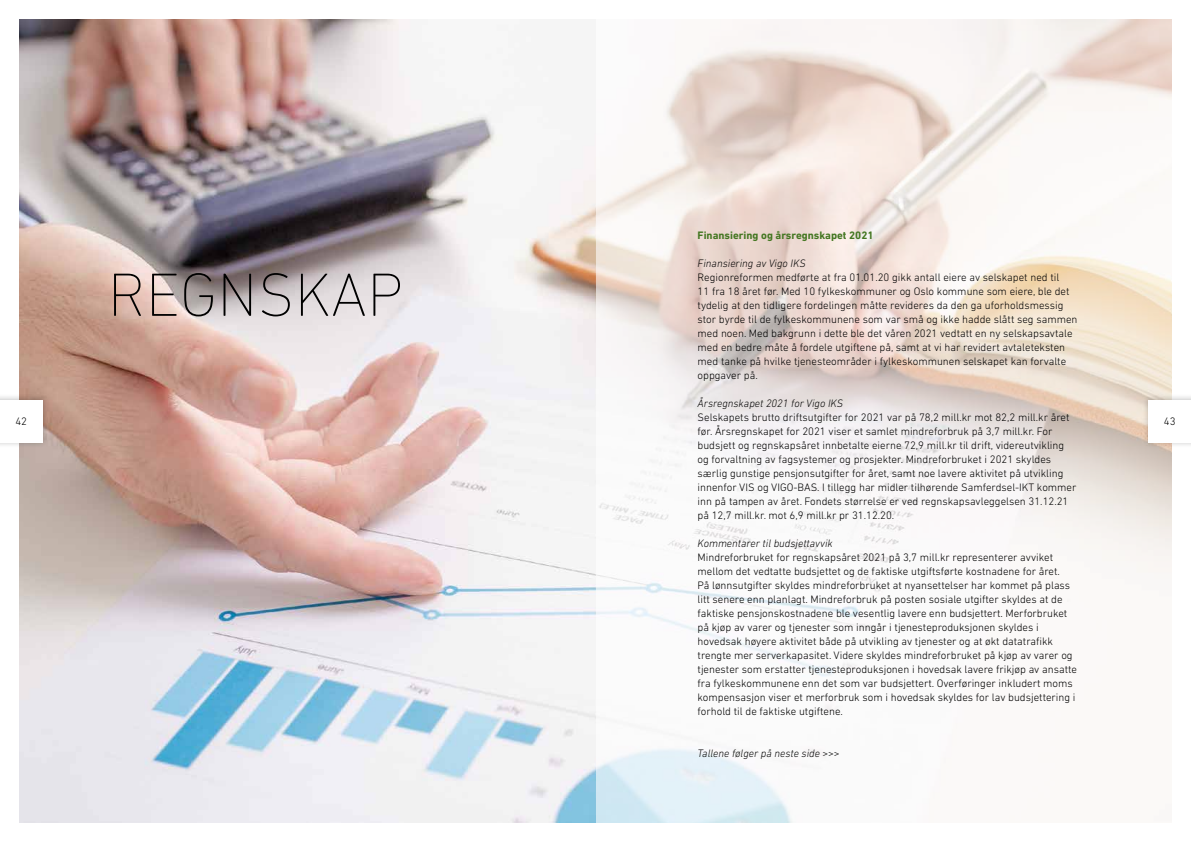
<style>
.page{position:relative;width:1191px;height:842px;background:#fff}
.page>*{position:absolute;margin:0;border:0;box-sizing:border-box;transform-origin:0 0}
.t1{font:200 62px "DIN Next LT Pro";color:#000}
.t2{font:300 11px/14px "DIN Next LT Pro";color:#000}
.t3{font:italic 300 11px "DIN Next LT Pro";color:#000}
.t4{font:700 11px "DIN Next LT Pro";color:#472}
</style>
<div class="page">
<img style="left:20px;top:20px;width:1151px;height:802px">
<div style="left:0;top:394px;width:49px;height:54px;background:#000;opacity:.25"></div>
<div style="left:0;top:400px;width:43px;height:42px;background:#fff"></div>
<div style="left:1142px;top:394px;width:49px;height:54px;background:#000;opacity:.25"></div>
<div style="left:1148px;top:400px;width:43px;height:42px;background:#fff"></div>
<p class="t4" style="left:697px;top:229px;width:177px">Finansiering og årsregnskapet 2021</p>
<p class="t3" style="left:697px;top:257px;width:110px">Finansiering av Vigo IKS</p>
<p class="t2" style="left:697px;top:270px;width:381px">Regionreformen medførte at fra 01.01.20 gikk antall eiere av selskapet ned til<br>11 fra 18 året før. Med 10 fylkeskommuner og Oslo kommune som eiere, ble det tydelig at den tidligere fordelingen måtte revideres da den ga uforholdsmessig stor byrde til de fylkeskommunene som var små og ikke hadde slått seg sammen med noen. Med bakgrunn i dette ble det våren 2021 vedtatt en ny selskapsavtale med en bedre måte å fordele utgiftene på, samt at vi har revidert avtaleteksten med tanke på hvilke tjenesteområder i fylkeskommunen selskapet kan forvalte oppgaver på.</p>
<p class="t3" style="left:697px;top:397px;width:147px">Årsregnskapet 2021 for Vigo IKS</p>
<p class="t2" style="left:697px;top:410px;width:380px">Selskapets brutto driftsutgifter for 2021 var på 78,2 mill.kr mot 82,2 mill.kr året før. Årsregnskapet for 2021 viser et samlet mindreforbruk på 3,7 mill.kr. For budsjett og regnskapsåret innbetalte eierne 72,9 mill.kr til drift, videreutvikling og forvaltning av fagsystemer og prosjekter. Mindreforbruket i 2021 skyldes særlig gunstige pensjonsutgifter for året, samt noe lavere aktivitet på utvikling innenfor VIS og VIGO-BAS. I tillegg har midler tilhørende Samferdsel-IKT kommer inn på tampen av året. Fondets størrelse er ved regnskapsavleggelsen 31.12.21 på 12,7 mill.kr. mot 6,9 mill.kr pr 31.12.20.</p>
<p class="t3" style="left:697px;top:537px;width:137px">Kommentarer til budsjettavvik</p>
<p class="t2" style="left:697px;top:550px;width:381px">Mindreforbruket for regnskapsåret 2021 på 3,7 mill.kr representerer avviket mellom det vedtatte budsjettet og de faktiske utgiftsførte kostnadene for året.<br>På lønnsutgifter skyldes mindreforbruket at nyansettelser har kommet på plass litt senere enn planlagt. Mindreforbruk på posten sosiale utgifter skyldes at de faktiske pensjonskostnadene ble vesentlig lavere enn budsjettert. Merforbruket på kjøp av varer og tjenester som inngår i tjenesteproduksjonen skyldes i hovedsak høyere aktivitet både på utvikling av tjenester og at økt datatrafikk trengte mer serverkapasitet. Videre skyldes mindreforbruket på kjøp av varer og tjenester som erstatter tjenesteproduksjonen i hovedsak lavere frikjøp av ansatte fra fylkeskommunene enn det som var budsjettert. Overføringer inkludert moms kompensasjon viser et merforbruk som i hovedsak skyldes for lav budsjettering i forhold til de faktiske utgiftene.</p>
<p class="t3" style="left:697px;top:747px;width:143px">Tallene følger på neste side &gt;&gt;&gt;</p>
<h1 class="t1" style="left:108px;top:259px;width:297px">REGNSKAP</h1>
<p class="t2" style="left:15px;top:414px;width:13px">42</p>
<p class="t2" style="left:1163px;top:414px;width:13px">43</p>
</div>
